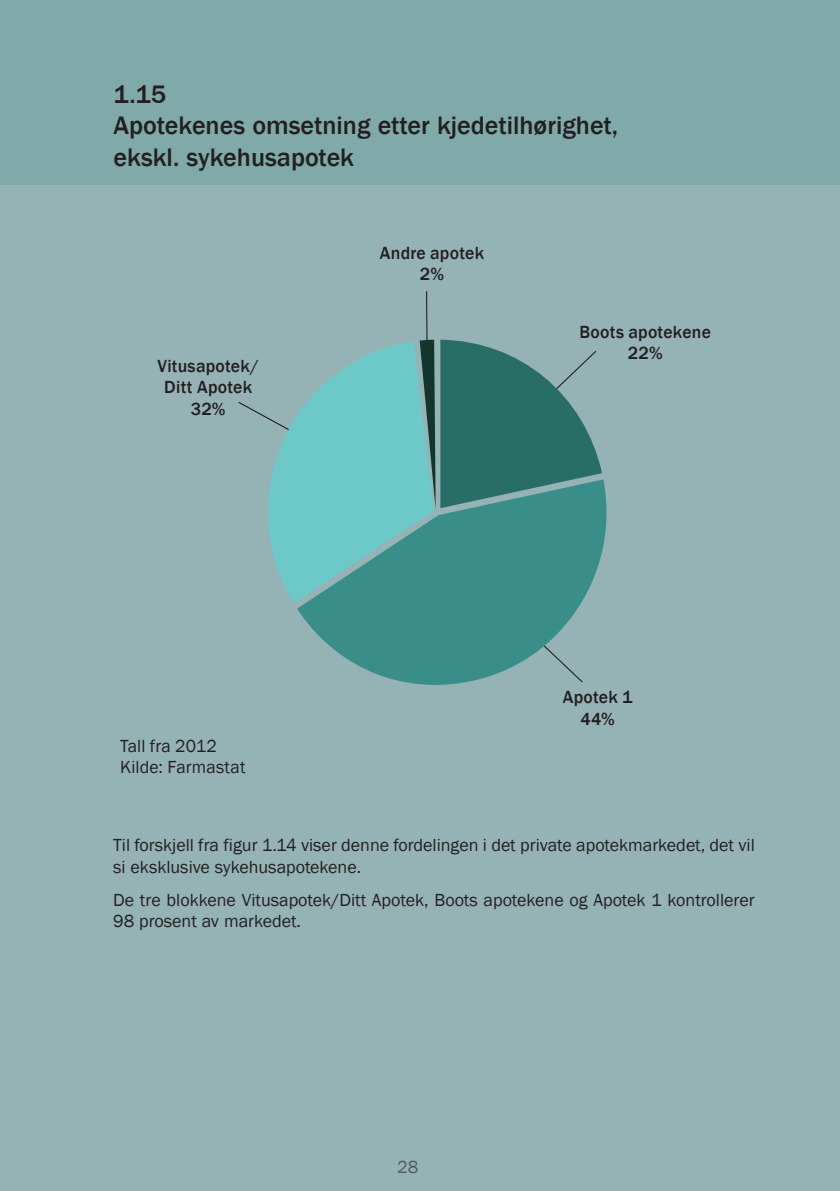
<style>
.page{position:relative;width:840px;height:1191px;background:#fff}
.page>*{position:absolute;margin:0;border:0;box-sizing:border-box;transform-origin:0 0}
.t1{font:500 26px/31.2px "Franklin Gothic";color:#231f20}
.t2{font:18px/21.6px "Franklin Gothic";color:#231f20}
.t3{font:500 18px/21.6px "Franklin Gothic";letter-spacing:.015em;color:#231f20;text-align:center}
.t4{font:18px "Franklin Gothic";color:#56585c}
</style>
<div class="page">
<div style="left:0;top:184px;width:839px;height:1007px;background:#95b3b5"></div>
<div style="left:0;top:0;width:839px;height:184px;background:#80a9aa"></div>
<svg style="left:237px;top:401px;width:25px;height:31px"></svg>
<hr style="left:426px;top:291px;width:1px;height:49px;background:#231f20">
<svg style="left:262px;top:341px;width:157px;height:262px;background:#79c1c1"></svg>
<svg style="left:297px;top:479px;width:314px;height:206px;background:#539f9c"></svg>
<svg style="left:419px;top:340px;width:182px;height:169px;background:#437f7b"></svg>
<p class="t1" style="left:113px;top:79px;width:506px">1.15<br>Apotekenes omsetning etter kjedetilhørighet, ekskl. sykehusapotek</p>
<p class="t3" style="left:157px;top:355px;width:103px">Vitusapotek/<br>Ditt Apotek<br>32%</p>
<p class="t2" style="left:120px;top:735px;width:127px">Tall fra 2012<br>Kilde: Farmastat</p>
<p class="t3" style="left:379px;top:242px;width:106px">Andre apotek<br>2%</p>
<p class="t3" style="left:579px;top:321px;width:133px">Boots apotekene<br>22%</p>
<p class="t3" style="left:562px;top:686px;width:71px">Apotek 1<br>44%</p>
<p class="t2" style="left:113px;top:834px;width:642px">Til forskjell fra figur 1.14 viser denne fordelingen i det private apotekmarkedet, det vil si eksklusive sykehusapotekene.</p>
<p class="t2" style="left:113px;top:889px;width:643px">De tre blokkene Vitusapotek/Ditt Apotek, Boots apotekene og Apotek 1 kontrollerer<br>98 prosent av markedet.</p>
<p class="t4" style="left:397px;top:1155px;width:23px">28</p>
</div>
